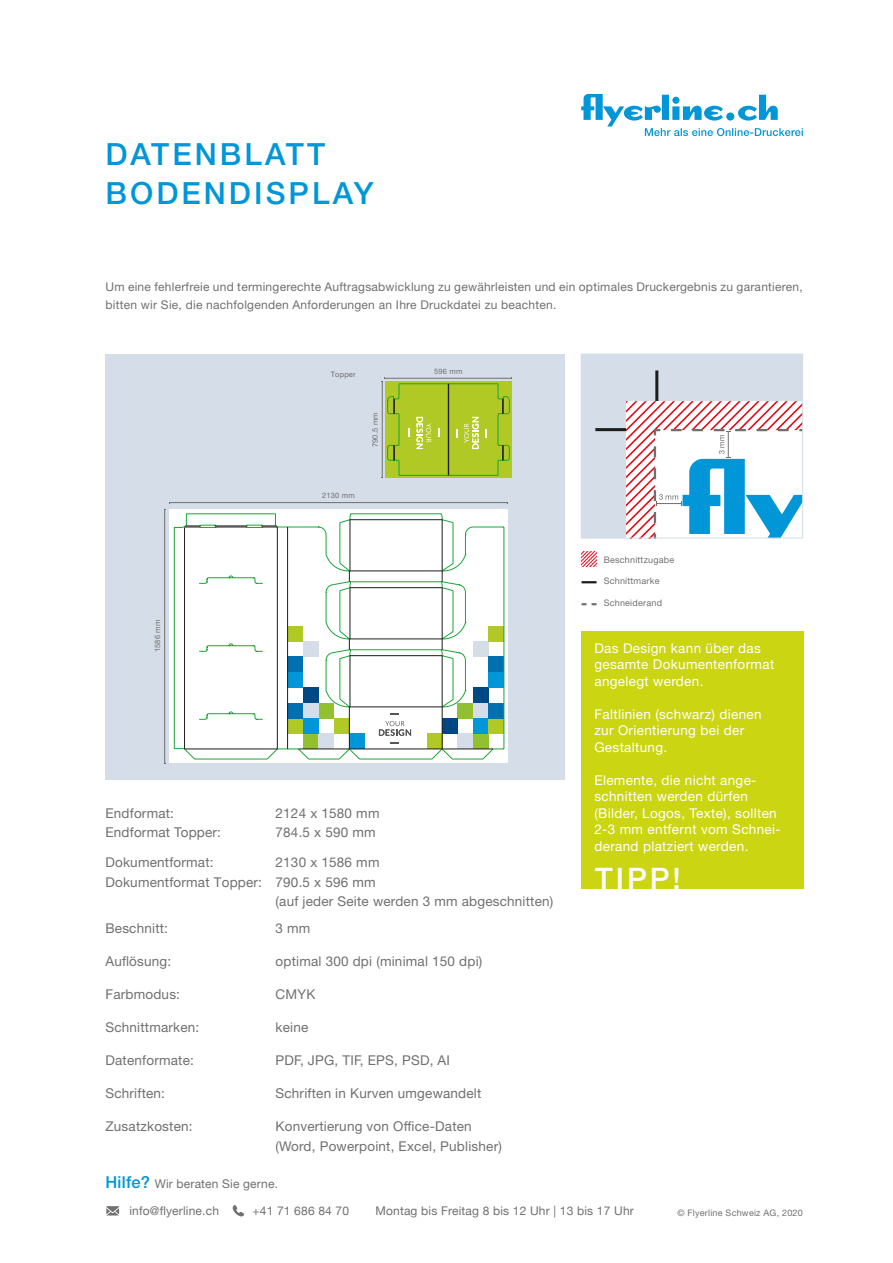
<style>
.page{position:relative;width:893px;height:1263px;background:#fff}
.page>*{position:absolute;margin:0;border:0;box-sizing:border-box;transform-origin:0 0}
.t1{font:500 30.6px "Helvetica Neue LT Std";letter-spacing:.1em;color:#0096d7}
.t2{font:500 29.7px "Helvetica Neue LT Std";color:#fff}
.Fliesstext{font:13.5px/19.5px "Helvetica Neue LT Std";letter-spacing:.015em;color:#70706f}
.t3{font:13.5px/16.5px "Helvetica Neue LT Std";letter-spacing:.025em;color:#fff}
.Fliesstext-2{font:13.5px "Helvetica Neue";letter-spacing:.015em;color:#70706f}
.t4{font:12px/18px "Helvetica Neue LT Std";letter-spacing:.02em;color:#70706f}
.t5{font:12px "Helvetica Neue";letter-spacing:.015em;color:#70706f}
.t6{font:9px "Helvetica Neue LT Std";letter-spacing:.025em;color:#70706f}
.t7{font:7.5px "Helvetica Neue LT Std";letter-spacing:.025em;color:#70706f}
.s1{font-family:"Helvetica Neue LT Std"}
.s2{font-family:"Helvetica Neue LT Std";font-weight:500;font-size:16.5px;color:#0096d7}
</style>
<div class="page">
<svg style="left:581px;top:94px;width:222px;height:42px"></svg>
<svg style="left:582px;top:581px;width:15px;height:2px"></svg>
<svg style="left:582px;top:603px;width:15px;height:2px"></svg>
<div style="left:581px;top:354px;width:222px;height:184px;background:#d4dde8"></div>
<hr style="left:655px;top:370px;width:3px;height:31px;background:#1d1d1b">
<hr style="left:595px;top:428px;width:31px;height:3px;background:#1d1d1b">
<svg style="left:626px;top:401px;width:175px;height:135px;background:#cad4e2"></svg>
<div style="left:581px;top:354px;width:222px;height:184px;border:1px solid #d4dde8"></div>
<svg style="left:581px;top:552px;width:15px;height:15px"></svg>
<svg style="left:106px;top:1206px;width:13px;height:9px"></svg>
<svg style="left:232px;top:1205px;width:12px;height:11px"></svg>
<div style="left:581px;top:631px;width:222px;height:258px;background:#cbd512"></div>
<div style="left:105px;top:354px;width:460px;height:425px;background:#d4dde8"></div>
<svg style="left:170px;top:509px;width:338px;height:254px;background:#f2f9f4"></svg>
<div style="left:385px;top:382px;width:127px;height:96px;background:#b1c924"></div>
<svg style="left:416px;top:417px;width:15px;height:32px"></svg>
<svg style="left:464px;top:417px;width:15px;height:32px"></svg>
<hr style="left:170px;top:502px;width:338px;height:1px;background:#70706f">
<hr style="left:164px;top:509px;width:1px;height:254px;background:#70706f">
<hr style="left:385px;top:378px;width:127px;height:1px;background:#70706f">
<hr style="left:382px;top:382px;width:1px;height:96px;background:#70706f">
<svg style="left:174px;top:513px;width:330px;height:246px;background:#e9f2ed"></svg>
<hr style="left:349px;top:707px;width:1px;height:42px;background:#1d1d1b">
<hr style="left:287px;top:527px;width:1px;height:222px;background:#1d1d1b">
<hr style="left:349px;top:749px;width:93px;height:1px;background:#1d1d1b">
<hr style="left:442px;top:707px;width:1px;height:42px;background:#1d1d1b">
<hr style="left:185px;top:749px;width:92px;height:1px;background:#1d1d1b">
<hr style="left:277px;top:527px;width:1px;height:222px;background:#1d1d1b">
<hr style="left:184px;top:527px;width:1px;height:222px;background:#1d1d1b">
<hr style="left:442px;top:656px;width:1px;height:51px;background:#1d1d1b">
<hr style="left:350px;top:655px;width:92px;height:1px;background:#1d1d1b">
<hr style="left:350px;top:656px;width:1px;height:51px;background:#1d1d1b">
<hr style="left:442px;top:749px;width:51px;height:1px;background:#1d1d1b">
<hr style="left:298px;top:749px;width:51px;height:1px;background:#1d1d1b">
<hr style="left:442px;top:588px;width:1px;height:51px;background:#1d1d1b">
<hr style="left:350px;top:587px;width:92px;height:1px;background:#1d1d1b">
<hr style="left:350px;top:588px;width:1px;height:51px;background:#1d1d1b">
<hr style="left:350px;top:639px;width:92px;height:1px;background:#1d1d1b">
<hr style="left:350px;top:571px;width:92px;height:1px;background:#1d1d1b">
<svg style="left:185px;top:526px;width:15px;height:2px"></svg>
<hr style="left:215px;top:527px;width:31px;height:1px;background:#1d1d1b">
<hr style="left:215px;top:526px;width:31px;height:1px;background:#1d1d1b">
<svg style="left:262px;top:526px;width:15px;height:2px"></svg>
<hr style="left:442px;top:520px;width:1px;height:51px;background:#1d1d1b">
<hr style="left:350px;top:519px;width:92px;height:1px;background:#1d1d1b">
<hr style="left:350px;top:520px;width:1px;height:51px;background:#1d1d1b">
<hr style="left:350px;top:707px;width:92px;height:1px;background:#1d1d1b">
<hr style="left:498px;top:414px;width:1px;height:31px;background:#1ba538">
<hr style="left:449px;top:383px;width:49px;height:1px;background:#1ba538">
<hr style="left:449px;top:475px;width:49px;height:1px;background:#1ba538">
<hr style="left:399px;top:383px;width:49px;height:1px;background:#1ba538">
<hr style="left:399px;top:475px;width:49px;height:1px;background:#1ba538">
<hr style="left:399px;top:414px;width:1px;height:31px;background:#1ba538">
<svg style="left:381px;top:445px;width:19px;height:33px"></svg>
<svg style="left:381px;top:377px;width:19px;height:37px"></svg>
<svg style="left:498px;top:445px;width:12px;height:30px"></svg>
<svg style="left:498px;top:377px;width:14px;height:37px"></svg>
<hr style="left:448px;top:384px;width:1px;height:91px;background:#1d1d1b">
<p class="t1" style="left:105px;top:136px;width:221px">DATENBLATT</p>
<p class="t1" style="left:105px;top:175px;width:270px">BODENDISPLAY</p>
<p class="t4" style="left:105px;top:278px;width:699px">Um eine fehlerfreie und termingerechte Auftragsabwicklung zu gewährleisten und ein optimales Druckergebnis zu garantieren, bitten wir Sie, die nachfolgenden Anforderungen an Ihre Druckdatei zu beachten.</p>
<p class="t7" style="left:153px;top:652px;width:34px;rotate:-90deg">1586 mm</p>
<p class="t7" style="left:331px;top:369px;width:26px">Topper</p>
<p class="t7" style="left:371px;top:447px;width:36px;rotate:-90deg">790.5 mm</p>
<p class="t7" style="left:322px;top:491px;width:34px">2130 mm</p>
<p class="t7" style="left:434px;top:367px;width:30px">596 mm</p>
<p class="Fliesstext" style="left:105px;top:803px;width:70px">Endformat:</p>
<p class="Fliesstext" style="left:276px;top:803px;width:105px">2124 x 1580 mm</p>
<p class="Fliesstext-2" style="left:105px;top:822px;width:117px">Endformat Topper:</p>
<p class="Fliesstext-2" style="left:276px;top:822px;width:102px">784.5 x 590 mm</p>
<p class="Fliesstext" style="left:105px;top:852px;width:110px">Dokumentformat:</p>
<p class="Fliesstext" style="left:276px;top:852px;width:105px">2130 x 1586 mm</p>
<p class="Fliesstext-2" style="left:105px;top:872px;width:272px"><span class="s1">Dokumentformat T</span>opper: 790.5 x 596 mm</p>
<p class="Fliesstext" style="left:276px;top:891px;width:279px">(auf jeder Seite werden 3 mm abgeschnitten)</p>
<p class="Fliesstext" style="left:105px;top:918px;width:64px">Beschnitt:</p>
<p class="Fliesstext" style="left:276px;top:918px;width:36px">3 mm</p>
<p class="Fliesstext" style="left:105px;top:951px;width:67px">Auflösung:</p>
<p class="Fliesstext" style="left:276px;top:951px;width:208px">optimal 300 dpi (minimal 150 dpi)</p>
<p class="Fliesstext" style="left:105px;top:984px;width:76px">Farbmodus:</p>
<p class="Fliesstext" style="left:276px;top:984px;width:41px">CMYK</p>
<p class="Fliesstext" style="left:105px;top:1017px;width:95px">Schnittmarken:</p>
<p class="Fliesstext" style="left:276px;top:1017px;width:34px">keine</p>
<p class="Fliesstext" style="left:105px;top:1050px;width:90px">Datenformate:</p>
<p class="Fliesstext" style="left:276px;top:1050px;width:176px">PDF, JPG, TIF, EPS, PSD, AI</p>
<p class="Fliesstext-2" style="left:105px;top:1083px;width:61px">Schriften:</p>
<p class="Fliesstext-2" style="left:276px;top:1083px;width:207px">Schriften in Kurven umgewandelt</p>
<p class="Fliesstext" style="left:105px;top:1116px;width:89px">Zusatzkosten:</p>
<p class="Fliesstext" style="left:276px;top:1116px;width:228px">Konvertierung von Office-Daten (Word, Powerpoint, Excel, Publisher)</p>
<p class="t6" style="left:604px;top:554px;width:72px">Beschnittzugabe</p>
<p class="t6" style="left:604px;top:576px;width:57px">Schnittmarke</p>
<p class="t6" style="left:604px;top:598px;width:60px">Schneiderand</p>
<p class="t3" style="left:594px;top:639px;width:181px">Das Design kann über das gesamte Dokumentenformat angelegt werden.</p>
<p class="t3" style="left:594px;top:705px;width:169px">Faltlinien (schwarz) dienen zur Orientierung bei der<br>Gestaltung.</p>
<p class="t3" style="left:594px;top:771px;width:188px">Elemente, die nicht ange&shy;schnitten werden dürfen (Bilder, Logos, Texte), sollten<br>2-3 mm entfernt vom Schnei&shy;derand platziert werden.</p>
<h2 class="t2" style="left:595px;top:860px;width:87px">TIPP!</h2>
<p class="t5" style="left:105px;top:1175px;width:174px"><span class="s2">Hilfe?</span> Wir beraten Sie gerne.</p>
<p class="t5" style="left:129px;top:1202px;width:91px">info@flyerline.ch</p>
<p class="t5" style="left:252px;top:1202px;width:98px">+41 71 686 84 70</p>
<p class="t5" style="left:375px;top:1202px;width:260px">Montag bis Freitag 8 bis 12 Uhr | 13 bis 17 Uhr</p>
<p class="t6" style="left:677px;top:1207px;width:127px">© Flyerline Schweiz AG, 2020</p>
</div>
